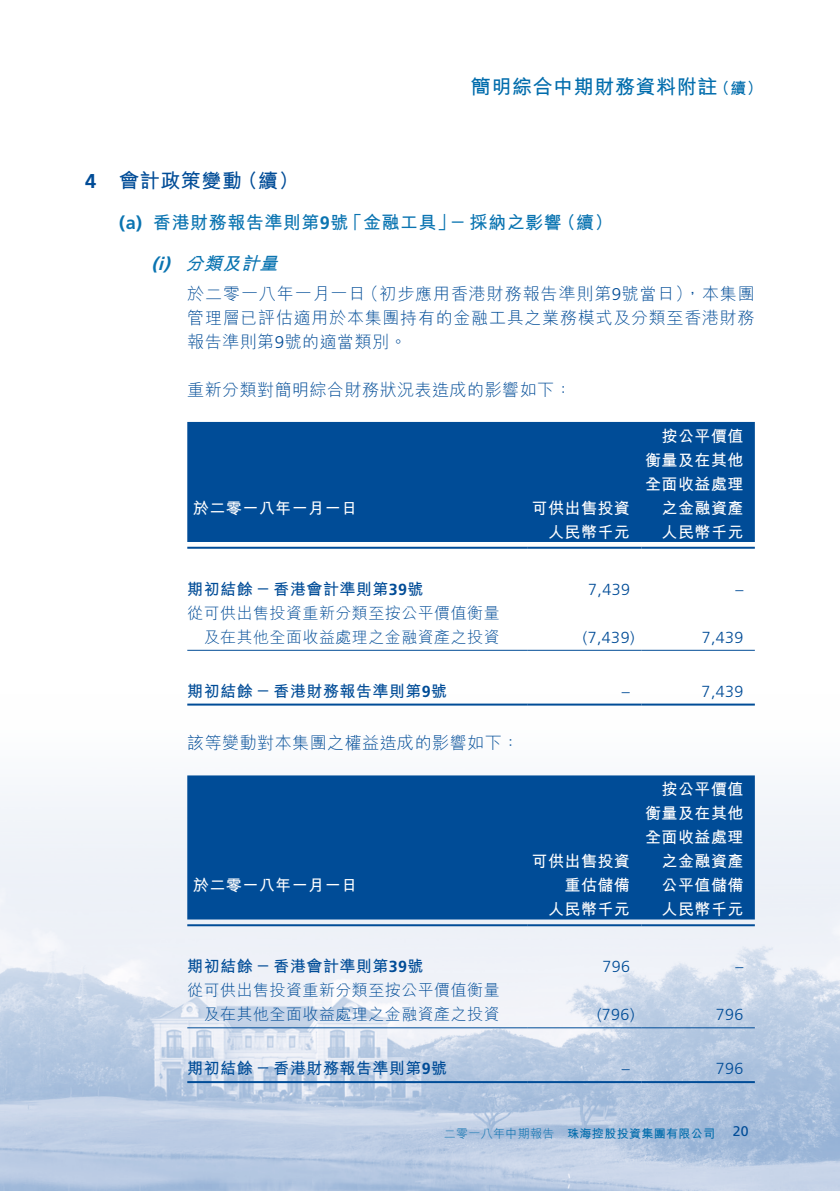
<style>
.page{position:relative;width:840px;height:1191px;background:#fff}
.page>*{position:absolute;margin:0;border:0;box-sizing:border-box;transform-origin:0 0}
.t1{font:700 20px "M Hei HK";letter-spacing:.03em;color:#006cac}
.t2{font:700 20px "M Hei HK";letter-spacing:.03em;color:#004c97}
.t3{font:700 18px "M Hei HK";letter-spacing:.03em;color:#0a74b1}
.t4{font:italic 700 18px "M Hei HK";color:#0a74b1}
.t5{font:300 17px/24px "M Hei HK";letter-spacing:.03em;color:#004c97;text-align:justify}
.t6{font:700 16px/24px "M Hei HK";letter-spacing:.03em;color:#fff;text-align:right}
.t7{font:300 16px/24px "M Hei HK";letter-spacing:.03em;color:#004c97;text-align:right}
.t8{font:700 16px "M Hei HK";letter-spacing:.03em;color:#004c97}
.t9{font:300 16px "Frutiger LT Std";letter-spacing:.03em;color:#004c97}
.t10{font:14px "Frutiger LT Std";color:#004c97}
.t11{font:700 12px "M Hei HK";letter-spacing:.03em;color:#006cac}
.s1{font-size:16px}
.s2{font-family:"Frutiger LT Std"}
.s3{font-weight:300}
</style>
<div class="page">
<img style="left:0;top:703px;width:839px;height:488px">
<div style="left:187px;top:422px;width:567px;height:120px;background:#004c97"></div>
<hr style="left:187px;top:547px;width:340px;height:2px;background:#004c97">
<hr style="left:527px;top:547px;width:114px;height:2px;background:#004c97">
<hr style="left:641px;top:547px;width:113px;height:2px;background:#004c97">
<hr style="left:187px;top:650px;width:340px;height:1px;background:#004c97">
<hr style="left:527px;top:650px;width:114px;height:1px;background:#004c97">
<hr style="left:641px;top:650px;width:113px;height:1px;background:#004c97">
<hr style="left:187px;top:703px;width:340px;height:2px;background:#004c97">
<hr style="left:527px;top:703px;width:114px;height:2px;background:#004c97">
<hr style="left:641px;top:703px;width:113px;height:2px;background:#004c97">
<div style="left:187px;top:775px;width:567px;height:144px;background:#004c97"></div>
<hr style="left:187px;top:924px;width:340px;height:2px;background:#004c97">
<hr style="left:527px;top:924px;width:114px;height:2px;background:#004c97">
<hr style="left:641px;top:924px;width:113px;height:2px;background:#004c97">
<hr style="left:187px;top:1027px;width:340px;height:1px;background:#004c97">
<hr style="left:527px;top:1027px;width:114px;height:1px;background:#004c97">
<hr style="left:641px;top:1027px;width:113px;height:1px;background:#004c97">
<hr style="left:187px;top:1081px;width:340px;height:2px;background:#004c97">
<hr style="left:527px;top:1081px;width:114px;height:2px;background:#004c97">
<hr style="left:641px;top:1081px;width:113px;height:2px;background:#004c97">
<p class="t1" style="left:470px;top:73px;width:293px">簡明綜合中期財務資料附註<span class="s1">（續）</span></p>
<p class="t2" style="left:85px;top:166px;width:215px"><span class="s2">4</span> 會計政策變動（續）</p>
<p class="t3" style="left:119px;top:209px;width:495px"><span class="s2">(a)</span> 香港財務報告準則第<span class="s2">9</span>號「金融工具」－採納之影響（續）</p>
<p class="t4" style="left:151px;top:250px;width:134px"><span class="s2">(i)</span> 分類及計量</p>
<p class="t5" style="left:187px;top:281px;width:568px">於二零一八年一月一日（初步應用香港財務報告準則第<span class="s2">9</span>號當日），本集團管理層已評估適用於本集團持有的金融工具之業務模式及分類至香港財務報告準則第<span class="s2">9</span>號的適當類別。</p>
<p class="t5" style="left:187px;top:377px;width:385px">重新分類對簡明綜合財務狀況表造成的影響如下：</p>
<p class="t6" style="left:193px;top:495px;width:166px">於二零一八年一月一日</p>
<p class="t6" style="left:531px;top:495px;width:100px">可供出售投資</p>
<p class="t6" style="left:644px;top:423px;width:100px">按公平價值衡量及在其他全面收益處理之金融資產</p>
<p class="t6" style="left:547px;top:519px;width:83px">人民幣千元</p>
<p class="t6" style="left:661px;top:519px;width:83px">人民幣千元</p>
<p class="t8" style="left:187px;top:577px;width:238px">期初結餘－香港會計準則第<span class="s2">39</span>號</p>
<p class="t9" style="left:587px;top:580px;width:43px">7,439</p>
<p class="t9" style="left:735px;top:580px;width:9px">–</p>
<p class="t7" style="left:187px;top:600px;width:314px">從可供出售投資重新分類至按公平價值衡量及在其他全面收益處理之金融資產之投資</p>
<p class="t9" style="left:582px;top:628px;width:53px">(7,439)</p>
<p class="t9" style="left:701px;top:628px;width:43px">7,439</p>
<p class="t8" style="left:187px;top:679px;width:261px">期初結餘－香港財務報告準則第<span class="s2">9</span>號</p>
<p class="t9" style="left:621px;top:682px;width:9px">–</p>
<p class="t9" style="left:701px;top:682px;width:43px">7,439</p>
<p class="t5" style="left:187px;top:730px;width:333px">該等變動對本集團之權益造成的影響如下：</p>
<p class="t6" style="left:193px;top:872px;width:166px">於二零一八年一月一日</p>
<p class="t6" style="left:531px;top:848px;width:100px">可供出售投資重估儲備</p>
<p class="t6" style="left:644px;top:776px;width:100px">按公平價值衡量及在其他全面收益處理之金融資產公平值儲備</p>
<p class="t6" style="left:548px;top:896px;width:83px">人民幣千元</p>
<p class="t6" style="left:661px;top:896px;width:83px">人民幣千元</p>
<p class="t8" style="left:187px;top:954px;width:238px">期初結餘－香港會計準則第<span class="s2">39</span>號</p>
<p class="t9" style="left:602px;top:957px;width:29px">796</p>
<p class="t9" style="left:735px;top:957px;width:9px">–</p>
<p class="t7" style="left:187px;top:977px;width:314px">從可供出售投資重新分類至按公平價值衡量及在其他全面收益處理之金融資產之投資</p>
<p class="t9" style="left:596px;top:1005px;width:39px">(796)</p>
<p class="t9" style="left:715px;top:1005px;width:29px">796</p>
<p class="t8" style="left:187px;top:1056px;width:261px">期初結餘－香港財務報告準則第<span class="s2">9</span>號</p>
<p class="t9" style="left:621px;top:1059px;width:9px">–</p>
<p class="t9" style="left:715px;top:1059px;width:29px">796</p>
<p class="t11" style="left:443px;top:1124px;width:272px"><span class="s3">二零一八年中期報告</span> 珠海控股投資集團有限公司</p>
<p class="t10" style="left:732px;top:1123px;width:17px">20</p>
</div>
